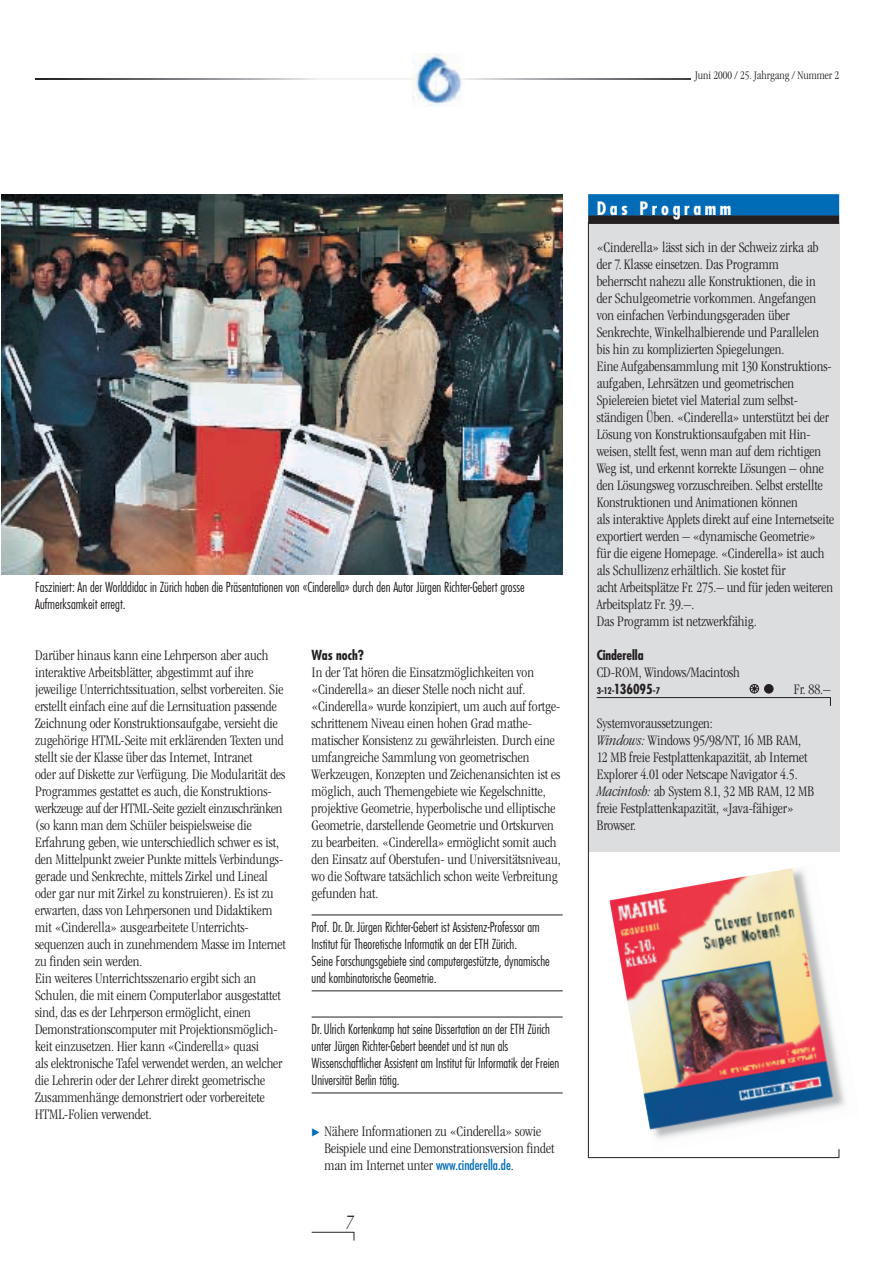
<style>
.page{position:relative;width:893px;height:1262px;background:#fff}
.page>*{position:absolute;margin:0;border:0;box-sizing:border-box;transform-origin:0 0}
.t1{font:italic 300 condensed 19.5px "Garamond";color:#231f20}
.t2{font:700 condensed 18px "Futura";letter-spacing:.2em;color:#fff}
.t3{font:300 condensed 15px/17px "Garamond";color:#231f20}
.t4{font:300 condensed 13.5px/17px "Futura";color:#231f20}
.t5{font:700 condensed 13.5px "Futura";letter-spacing:-.005em;color:#231f20}
.t6{font:300 condensed 12px "Garamond";color:#231f20}
.t7{font:700 condensed 9px "Futura";color:#231f20}
.s1{font-family:"European Pi Three";font-weight:400;font-stretch:normal;font-size:10.5px;color:#006cb7}
.s2{font-family:"Futura";font-weight:400;font-size:13.5px;color:#006cb7}
.s3{font-size:13.5px}
.s4{font-style:italic}
</style>
<div class="page">
<img style="left:609px;top:868px;width:236px;height:284px">
<hr style="left:311px;top:914px;width:251px;height:1px;background:#231f20">
<hr style="left:311px;top:990px;width:251px;height:1px;background:#231f20">
<hr style="left:311px;top:1016px;width:251px;height:1px;background:#231f20">
<hr style="left:311px;top:1092px;width:251px;height:1px;background:#231f20">
<img style="left:412px;top:53px;width:52px;height:54px">
<img style="left:36px;top:78px;width:380px;height:1px">
<img style="left:461px;top:78px;width:229px;height:1px">
<hr style="left:311px;top:1232px;width:43px;height:1px;background:#231f20">
<div style="left:588px;top:222px;width:251px;height:629px;background:#dcdddf"></div>
<hr style="left:596px;top:697px;width:234px;height:1px;background:#231f20">
<div style="left:764px;top:684px;width:9px;height:9px;background:#231f20;border:1px solid #231f20;border-radius:50%"></div>
<svg style="left:749px;top:684px;width:10px;height:9px"></svg>
<div style="left:588px;top:194px;width:251px;height:22px;background:#006cb7"></div>
<div style="left:588px;top:215px;width:251px;height:9px;background:#231f20"></div>
<hr style="left:588px;top:222px;width:1px;height:935px;background:#231f20">
<hr style="left:588px;top:1157px;width:251px;height:1px;background:#231f20">
<img style="left:1px;top:194px;width:561px;height:381px">
<p class="t6" style="left:695px;top:71px;width:145px">Juni 2000 / 25. Jahrgang / Nummer 2</p>
<p class="t4" style="left:35px;top:579px;width:491px">Fasziniert: An der Worlddidac in Zürich haben die Präsentationen von «Cinderella» durch den Autor Jürgen Richter-Gebert grosse<br>Aufmerksamkeit erregt.</p>
<p class="t3" style="left:35px;top:648px;width:252px">Darüber hinaus kann eine Lehrperson aber auch interaktive Arbeitsblätter, abgestimmt auf ihre jeweilige Unterrichtssituation, selbst vorbereiten. Sie erstellt einfach eine auf die Lernsituation passende Zeichnung oder Konstruktionsaufgabe, versieht die zugehörige HTML-Seite mit erklärenden Texten und stellt sie der Klasse über das Internet, Intranet<br>oder auf Diskette zur Verfügung. Die Modularität des Programmes gestattet es auch, die Konstruktions&shy;werkzeuge auf der HTML-Seite gezielt einzuschränken (so kann man dem Schüler beispielsweise die Erfahrung geben, wie unterschiedlich schwer es ist, den Mittelpunkt zweier Punkte mittels Verbindungs&shy;gerade und Senkrechte, mittels Zirkel und Lineal oder gar nur mit Zirkel zu konstruieren). Es ist zu erwarten, dass von Lehrpersonen und Didaktikern mit «Cinderella» ausgearbeitete Unterrichts&shy;sequenzen auch in zunehmendem Masse im Internet zu finden sein werden.<br>Ein weiteres Unterrichtsszenario ergibt sich an Schulen, die mit einem Computerlabor ausgestattet sind, das es der Lehrperson ermöglicht, einen Demonstrationscomputer mit Projektionsmöglich&shy;keit einzusetzen. Hier kann «Cinderella» quasi<br>als elektronische Tafel verwendet werden, an welcher die Lehrerin oder der Lehrer direkt geometrische Zusammenhänge demonstriert oder vorbereitete HTML-Folien verwendet.</p>
<p class="t5" style="left:311px;top:649px;width:54px">Was noch?</p>
<p class="t3" style="left:311px;top:665px;width:250px">In der Tat hören die Einsatzmöglichkeiten von «Cinderella» an dieser Stelle noch nicht auf. «Cinderella» wurde konzipiert, um auch auf fortge&shy;schrittenem Niveau einen hohen Grad mathe&shy;matischer Konsistenz zu gewährleisten. Durch eine umfangreiche Sammlung von geometrischen Werkzeugen, Konzepten und Zeichenansichten ist es möglich, auch Themengebiete wie Kegelschnitte, projektive Geometrie, hyperbolische und elliptische Geometrie, darstellende Geometrie und Ortskurven zu bearbeiten. «Cinderella» ermöglicht somit auch den Einsatz auf Oberstufen- und Universitätsniveau, wo die Software tatsächlich schon weite Verbreitung gefunden hat.</p>
<p class="t4" style="left:311px;top:919px;width:239px">Prof. Dr. Dr. Jürgen Richter-Gebert ist Assistenz-Professor am Institut für Theoretische Informatik an der ETH Zürich.<br>Seine Forschungsgebiete sind computergestützte, dynamische und kombinatorische Geometrie.</p>
<p class="t4" style="left:311px;top:1021px;width:249px">Dr. Ulrich Kortenkamp hat seine Dissertation an der ETH Zürich unter Jürgen Richter-Gebert beendet und ist nun als Wissenschaftlicher Assistent am Institut für Informatik der Freien Universität Berlin tätig.</p>
<p class="t3" style="left:324px;top:1124px;width:231px;text-indent:-13px"><span class="s1">-</span> Nähere Informationen zu «Cinderella» sowie<br>Beispiele und eine Demonstrationsversion findet man im Internet unter <span class="s2">www.cinderella.de</span>.</p>
<h1 class="t1" style="left:345px;top:1214px;width:10px">7</h1>
<p class="t2" style="left:596px;top:201px;width:136px">Das Programm</p>
<p class="t3" style="left:596px;top:239px;width:239px">«Cinderella» lässt sich in der Schweiz zirka ab der 7. Klasse einsetzen. Das Programm<br>beherrscht nahezu alle Konstruktionen, die in der Schulgeometrie vorkommen. Angefangen von einfachen Verbindungsgeraden über Senkrechte, Winkelhalbierende und Parallelen bis hin zu komplizierten Spiegelungen.<br>Eine Aufgabensammlung mit 130 Konstruktions&shy;aufgaben, Lehrsätzen und geometrischen Spielereien bietet viel Material zum selbst&shy;ständigen Üben. «Cinderella» unterstützt bei der Lösung von Konstruktionsaufgaben mit Hin&shy;weisen, stellt fest, wenn man auf dem richtigen Weg ist, und erkennt korrekte Lösungen – ohne den Lösungsweg vorzuschreiben. Selbst erstellte Konstruktionen und Animationen können<br>als interaktive Applets direkt auf eine Internetseite exportiert werden – «dynamische Geometrie»<br>für die eigene Homepage. «Cinderella» ist auch als Schullizenz erhältlich. Sie kostet für<br>acht Arbeitsplätze Fr. 275.– und für jeden weiteren Arbeitsplatz Fr. 39.–.<br>Das Programm ist netzwerkfähig.</p>
<p class="t5" style="left:596px;top:649px;width:48px">Cinderella</p>
<p class="t3" style="left:596px;top:665px;width:145px">CD-ROM, Windows/Macintosh</p>
<p class="t7" style="left:596px;top:686px;width:65px">3-12-<span class="s3">136095</span>-7</p>
<p class="t3" style="left:793px;top:682px;width:38px">Fr. 88.–</p>
<p class="t3" style="left:596px;top:716px;width:219px">Systemvoraussetzungen:<br><span class="s4">Windows:</span> Windows 95/98/NT, 16 MB RAM, 12 MB freie Festplattenkapazität, ab Internet Explorer 4.01 oder Netscape Navigator 4.5.<br><span class="s4">Macintosh:</span> ab System 8.1, 32 MB RAM, 12 MB freie Festplattenkapazität, «Java-fähiger» Browser.</p>
</div>
